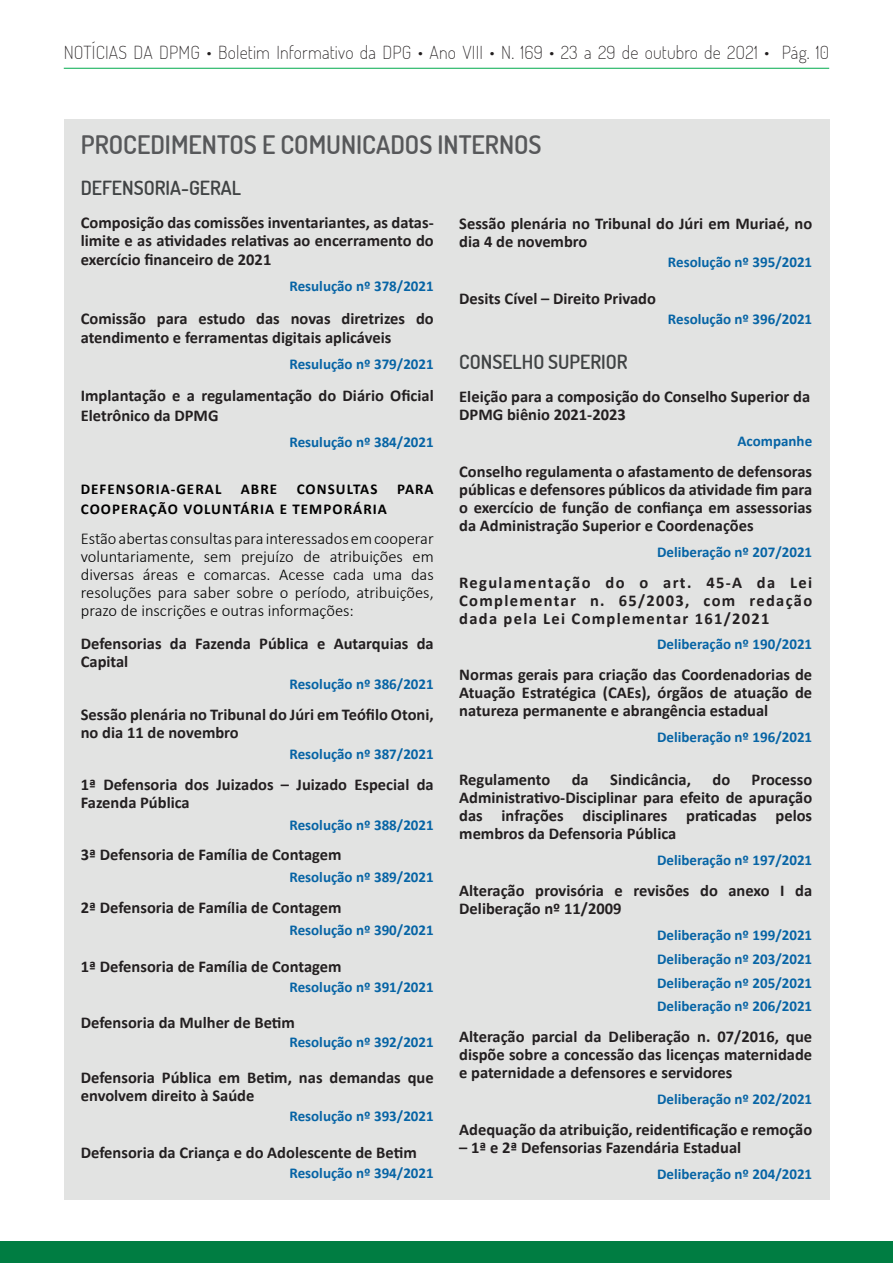
<style>
.page{position:relative;width:893px;height:1263px;background:#fff}
.page>*{position:absolute;margin:0;border:0;box-sizing:border-box;transform-origin:0 0}
.t1{font:600 25.5px "Dosis";color:#57585a}
.t2{font:600 19.5px "Dosis";color:#404344}
.t3{font:200 18px "Dosis";letter-spacing:.01em;color:#231f20}
.t4{font:700 16.5px/18px "Calibri";color:#231f20}
.t5{font:300 16.5px/18px "Calibri";color:#000;text-align:justify}
.t6{font:700 15px/23.7px "Calibri";color:#0664a5;text-align:justify}
.t7{font:700 15px "Calibri";letter-spacing:.07em;color:#000}
</style>
<div class="page">
<div style="left:0;top:1241px;width:893px;height:22px;background:#007d42"></div>
<hr style="left:64px;top:68px;width:765px;height:1px;background:#00ab4d">
<div style="left:64px;top:119px;width:765px;height:1080px;background:#e2e3e2"></div>
<p class="t3" style="left:64px;top:40px;width:767px">NOTÍCIAS DA DPMG • Boletim Informativo da DPG • Ano VIII • N. 169 • 23 a 29 de outubro de 2O21 • Pág. 10</p>
<h1 class="t1" style="left:81px;top:127px;width:462px">PROCEDIMENTOS E COMUNICADOS INTERNOS</h1>
<p class="t2" style="left:81px;top:174px;width:162px">DEFENSORIA-GERAL</p>
<p class="t4" style="left:81px;top:213px;width:354px">Composição das comissões inventariantes, as datas&shy;limite e as atividades relativas ao encerramento do</p>
<p class="t4" style="left:81px;top:251px;width:192px">exercício financeiro de 2021</p>
<p class="t6" style="left:289px;top:274px;width:146px">Resulução nº 378/2021</p>
<p class="t4" style="left:81px;top:308px;width:354px;line-height:19.5px">Comissão para estudo das novas diretrizes do atendimento e ferramentas digitais aplicáveis</p>
<p class="t6" style="left:289px;top:352px;width:146px">Resulução nº 379/2021</p>
<p class="t4" style="left:81px;top:386px;width:354px;line-height:19.5px">Implantação e a regulamentação do Diário Oficial<br>Eletrônico da DPMG</p>
<p class="t6" style="left:289px;top:430px;width:146px">Resulução nº 384/2021</p>
<p class="t7" style="left:81px;top:479px;width:142px">DEFENSORIA-GERAL</p>
<p class="t7" style="left:241px;top:479px;width:38px">ABRE</p>
<p class="t7" style="left:297px;top:479px;width:82px">CONSULTAS</p>
<p class="t7" style="left:397px;top:479px;width:38px">PARA</p>
<p class="t7" style="left:81px;top:498px;width:308px">COOPERAÇÃO VOLUNTÁRIA E TEMPORÁRIA</p>
<p class="t5" style="left:81px;top:530px;width:354px">Estão abertas consultas para interessados em cooperar voluntariamente, sem prejuízo de atribuições em diversas áreas e comarcas. Acesse cada uma das resoluções para saber sobre o período, atribuições, prazo de inscrições e outras informações:</p>
<p class="t4" style="left:81px;top:635px;width:354px">Defensorias da Fazenda Pública e Autarquias da<br>Capital</p>
<p class="t6" style="left:289px;top:672px;width:146px">Resolução nº 386/2021</p>
<p class="t4" style="left:81px;top:705px;width:354px">Sessão plenária no Tribunal do Júri em Teófilo Otoni, no dia 11 de novembro</p>
<p class="t6" style="left:289px;top:742px;width:146px">Resolução nº 387/2021</p>
<p class="t4" style="left:81px;top:775px;width:354px">1ª Defensoria dos Juizados – Juizado Especial da<br>Fazenda Pública</p>
<p class="t6" style="left:289px;top:813px;width:146px">Resolução nº 388/2021</p>
<p class="t4" style="left:81px;top:846px;width:262px">3ª Defensoria de Família de Contagem</p>
<p class="t6" style="left:289px;top:865px;width:146px">Resolução nº 389/2021</p>
<p class="t4" style="left:81px;top:898px;width:262px">2ª Defensoria de Família de Contagem</p>
<p class="t6" style="left:289px;top:917px;width:146px">Resolução nº 390/2021</p>
<p class="t4" style="left:81px;top:957px;width:262px">1ª Defensoria de Família de Contagem</p>
<p class="t6" style="left:289px;top:974px;width:146px">Resolução nº 391/2021</p>
<p class="t4" style="left:81px;top:1013px;width:216px">Defensoria da Mulher de Betim</p>
<p class="t6" style="left:289px;top:1030px;width:146px">Resolução nº 392/2021</p>
<p class="t4" style="left:81px;top:1068px;width:354px">Defensoria Pública em Betim, nas demandas que envolvem direito à Saúde</p>
<p class="t6" style="left:289px;top:1103px;width:146px">Resolução nº 393/2021</p>
<p class="t4" style="left:81px;top:1143px;width:338px">Defensoria da Criança e do Adolescente de Betim</p>
<p class="t6" style="left:289px;top:1160px;width:146px">Resolução nº 394/2021</p>
<p class="t4" style="left:459px;top:214px;width:354px">Sessão plenária no Tribunal do Júri em Muriaé, no dia 4 de novembro</p>
<p class="t6" style="left:668px;top:249px;width:146px">Resolução nº 395/2021</p>
<p class="t4" style="left:459px;top:289px;width:198px">Desits Cível – Direito Privado</p>
<p class="t6" style="left:668px;top:306px;width:146px">Resolução nº 396/2021</p>
<p class="t2" style="left:459px;top:349px;width:170px">CONSELHO SUPERIOR</p>
<p class="t4" style="left:459px;top:387px;width:352px">Eleição para a composição do Conselho Superior da<br>DPMG biênio 2021-2023</p>
<p class="t6" style="left:737px;top:429px;width:76px">Acompanhe</p>
<p class="t4" style="left:459px;top:462px;width:354px;text-align:justify">Conselho regulamenta o afastamento de defensoras públicas e defensores públicos da atividade fim para o exercício de função de confiança em assessorias da Administração Superior e Coordenações</p>
<p class="t6" style="left:657px;top:540px;width:157px">Deliberação nº 207/2021</p>
<p class="t4" style="left:459px;top:573px;width:354px;text-align:justify">Regulamentação do o art. 45-A da Lei Complementar n. 65/2003, com redação dada pela Lei Complementar 161/2021</p>
<p class="t6" style="left:657px;top:632px;width:157px">Deliberação nº 190/2021</p>
<p class="t4" style="left:459px;top:665px;width:354px;text-align:justify">Normas gerais para criação das Coordenadorias de Atuação Estratégica (CAEs), órgãos de atuação de natureza permanente e abrangência estadual</p>
<p class="t6" style="left:657px;top:725px;width:157px">Deliberação nº 196/2021</p>
<p class="t4" style="left:459px;top:771px;width:93px">Regulamento</p>
<p class="t4" style="left:572px;top:771px;width:19px">da</p>
<p class="t4" style="left:610px;top:771px;width:82px">Sindicância,</p>
<p class="t4" style="left:712px;top:771px;width:19px">do</p>
<p class="t4" style="left:459px;top:771px;width:354px;text-align:justify;text-indent:292px">Processo Administrativo-Disciplinar para efeito de apuração das infrações disciplinares praticadas pelos membros da Defensoria Pública</p>
<p class="t6" style="left:657px;top:848px;width:157px">Deliberação nº 197/2021</p>
<p class="t4" style="left:459px;top:881px;width:354px">Alteração provisória e revisões do anexo I da<br>Deliberação nº 11/2009</p>
<p class="t6" style="left:657px;top:923px;width:157px">Deliberação nº 199/2021<br>Deliberação nº 203/2021<br>Deliberação nº 205/2021<br>Deliberação nº 206/2021</p>
<p class="t4" style="left:459px;top:1027px;width:354px;text-align:justify">Alteração parcial da Deliberação n. 07/2016, que dispõe sobre a concessão das licenças maternidade e paternidade a defensores e servidores</p>
<p class="t6" style="left:657px;top:1087px;width:157px">Deliberação nº 202/2021</p>
<p class="t4" style="left:459px;top:1120px;width:354px">Adequação da atribuição, reidentificação e remoção</p>
<p class="t4" style="left:459px;top:1138px;width:283px">– 1ª e 2ª Defensorias Fazendária Estadual</p>
<p class="t6" style="left:657px;top:1161px;width:157px">Deliberação nº 204/2021</p>
</div>
